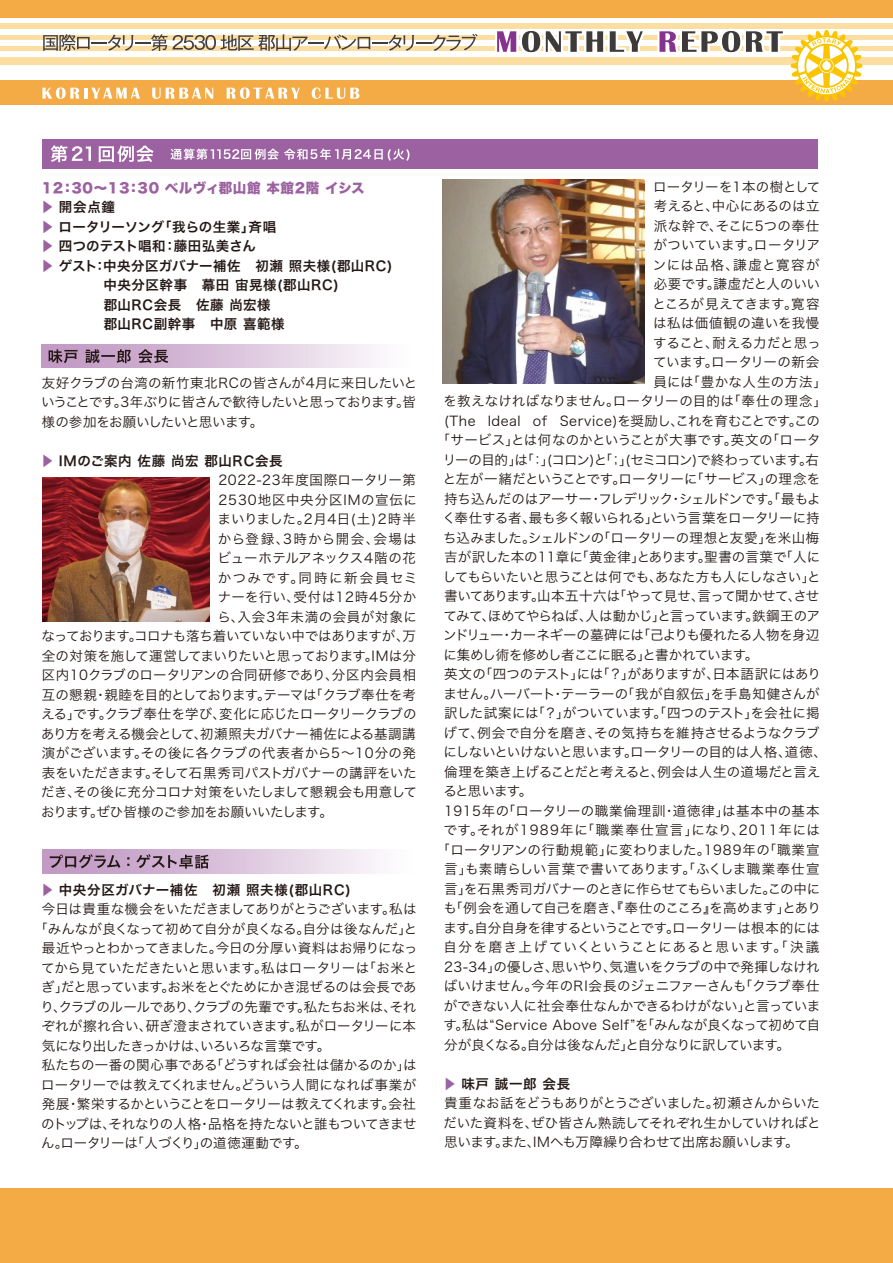
<style>
.page{position:relative;width:893px;height:1263px;background:#fff}
.page>*{position:absolute;margin:0;border:0;box-sizing:border-box;transform-origin:0 0}
.t1{font:13.5px/19.5px "Hira Kaku Pro W3";letter-spacing:-.01em;color:#231815;text-align:justify}
.t2{font:13.5px "Hira Kaku Pro W3";letter-spacing:-.035em;color:#231815}
.t3{font:13.5px/19.5px "Hira Kaku Pro W6";letter-spacing:.04em;color:#231815}
.t4{font:13.5px "Hira Kaku Pro W3";letter-spacing:-.03em;color:#231815}
.t5{font:13.5px "Hira Kaku Pro W3";letter-spacing:.02em;color:#231815}
.t6{font:13.5px "Hira Kaku Pro W3";letter-spacing:.01em;color:#231815}
.t7{font:13.5px "Hira Kaku Pro W3";letter-spacing:.025em;color:#231815}
.t8{font:13.5px "Hira Kaku Pro W3";letter-spacing:-.05em;color:#231815}
.t9{font:13.5px "Hira Kaku Pro W3";letter-spacing:-.065em;color:#231815}
.t10{font:13.5px "Hira Kaku Pro W3";letter-spacing:.015em;color:#231815}
.t11{font:13.5px "Hira Kaku Pro W3";letter-spacing:-.045em;color:#231815}
.t12{font:13.5px "Hira Kaku Pro W3";letter-spacing:.08em;color:#231815}
.t13{font:13.5px "Hira Kaku Pro W3";letter-spacing:.035em;color:#231815}
.t14{font:13.5px "Hira Kaku Pro W3";letter-spacing:.03em;color:#231815}
.t15{font:13.5px "Hira Kaku Pro W3";letter-spacing:.04em;color:#231815}
.t16{font:13.5px "Hira Kaku Pro W3";letter-spacing:.065em;color:#231815}
.t17{font:13.5px "Hira Kaku Pro W3";letter-spacing:-.04em;color:#231815}
.t18{font:13.5px "Hira Kaku Pro W3";letter-spacing:.075em;color:#231815}
.t19{font:13.5px "Hira Kaku Std W8";letter-spacing:.05em;color:#9b61a0}
.t20{font:13.5px "Hira Kaku Pro W3";letter-spacing:.05em;color:#231815}
.t21{font:13.5px "Hira Kaku Pro W3";letter-spacing:.105em;color:#231815}
.t22{font:13.5px "Hira Kaku Pro W3";letter-spacing:.09em;color:#231815}
.s1{color:#9b61a0}
</style>
<div class="page">
<div style="left:0;top:1188px;width:893px;height:75px;background:#f5ab45"></div>
<div style="left:0;top:0;width:893px;height:64px;background:#fcdea2"></div>
<div style="left:0;top:18px;width:893px;height:5px;background:#fff"></div>
<div style="left:0;top:29px;width:893px;height:5px;background:#fff"></div>
<div style="left:0;top:41px;width:893px;height:5px;background:#fff"></div>
<div style="left:0;top:52px;width:893px;height:5px;background:#fff"></div>
<div style="left:0;top:81px;width:893px;height:24px;background:#f5ab45"></div>
<svg style="left:43px;top:34px;width:435px;height:17px"></svg>
<div style="left:0;top:0;width:893px;height:18px;background:#f5ab45"></div>
<svg style="left:495px;top:31px;width:150px;height:22px"></svg>
<svg style="left:657px;top:31px;width:128px;height:22px"></svg>
<svg style="left:42px;top:87px;width:98px;height:12px"></svg>
<svg style="left:152px;top:88px;width:61px;height:11px"></svg>
<svg style="left:227px;top:87px;width:73px;height:12px"></svg>
<svg style="left:312px;top:87px;width:47px;height:12px"></svg>
<svg style="left:791px;top:30px;width:71px;height:72px"></svg>
<div style="left:42px;top:345px;width:374px;height:23px;background:linear-gradient(to right,#bb8fbd,#fefdfe)"></div>
<svg style="left:49px;top:349px;width:29px;height:14px"></svg>
<svg style="left:85px;top:349px;width:46px;height:14px"></svg>
<svg style="left:138px;top:349px;width:30px;height:14px"></svg>
<div style="left:42px;top:139px;width:775px;height:30px;background:#9b61a0"></div>
<svg style="left:51px;top:145px;width:40px;height:17px"></svg>
<svg style="left:99px;top:145px;width:55px;height:17px"></svg>
<svg style="left:171px;top:148px;width:238px;height:13px"></svg>
<div style="left:43px;top:850px;width:374px;height:23px;background:linear-gradient(to right,#bc8fbe,#fefdfe)"></div>
<svg style="left:50px;top:854px;width:70px;height:14px"></svg>
<svg style="left:127px;top:857px;width:2px;height:9px"></svg>
<svg style="left:136px;top:854px;width:73px;height:15px"></svg>
<img style="left:42px;top:477px;width:167px;height:145px">
<img style="left:443px;top:180px;width:202px;height:204px">
<p class="t19" style="left:42px;top:180px;width:324px">12：30～13：30 ベルヴィ郡山館 本館2階 イシス</p>
<p class="t3" style="left:41px;top:197px;width:353px"><span class="s1">▶</span> 開会点鐘<br><span class="s1">▶</span> ロータリーソング「我らの生業」斉唱<br><span class="s1">▶</span> 四つのテスト唱和：藤田弘美さん<br><span class="s1">▶</span> ゲスト：中央分区ガバナー補佐　初瀬 照夫様(郡山RC)　　　　 中央分区幹事　幕田 宙晃様(郡山RC)<br>　　　　 郡山RC会長　佐藤 尚宏様<br>　　　　 郡山RC副幹事　中原 喜範様</p>
<p class="t1" style="left:41px;top:372px;width:378px">友好クラブの台湾の新竹東北RCの皆さんが4月に来日したいということです。3年ぶりに皆さんで歓待したいと思っております。皆様の参加をお願いしたいと思います。</p>
<p class="t3" style="left:41px;top:450px;width:243px"><span class="s1">▶</span> IMのご案内 佐藤 尚宏 郡山RC会長</p>
<p class="t20" style="left:218px;top:468px;width:199px">2022-23年度国際ロータリー第</p>
<p class="t16" style="left:218px;top:487px;width:200px">2530地区中央分区IMの宣伝に</p>
<p class="t6" style="left:218px;top:507px;width:200px">まいりました。2月4日(土)2時半</p>
<p class="t12" style="left:218px;top:526px;width:200px">から登録、3時から開会、会場は</p>
<p class="t1" style="left:217px;top:547px;width:200px">ビューホテルアネックス4階の花</p>
<p class="t21" style="left:218px;top:565px;width:201px">かつみです。同時に新会員セミ</p>
<p class="t13" style="left:218px;top:585px;width:200px">ナーを行い、受付は12時45分か</p>
<p class="t16" style="left:217px;top:604px;width:201px">ら、入会3年未満の会員が対象に</p>
<p class="t11" style="left:41px;top:624px;width:376px">なっております。コロナも落ち着いていない中ではありますが、万</p>
<p class="t2" style="left:42px;top:643px;width:376px">全の対策を施して運営してまいりたいと思っております。IMは分</p>
<p class="t5" style="left:42px;top:663px;width:376px">区内10クラブのロータリアンの合同研修であり、分区内会員相</p>
<p class="t4" style="left:42px;top:682px;width:376px">互の懇親・親睦を目的としております。テーマは「クラブ奉仕を考</p>
<p class="t1" style="left:41px;top:703px;width:377px">える」です。クラブ奉仕を学び、変化に応じたロータリークラブの</p>
<p class="t1" style="left:41px;top:723px;width:376px">あり方を考える機会として、初瀬照夫ガバナー補佐による基調講</p>
<p class="t5" style="left:42px;top:741px;width:376px">演がございます。その後に各クラブの代表者から5～10分の発</p>
<p class="t1" style="left:42px;top:762px;width:376px">表をいただきます。そして石黒秀司パストガバナーの講評をいた</p>
<p class="t1" style="left:41px;top:781px;width:377px">だき、その後に充分コロナ対策をいたしまして懇親会も用意して</p>
<p class="t2" style="left:41px;top:799px;width:293px">おります。ぜひ皆様のご参加をお願いいたします。</p>
<p class="t3" style="left:41px;top:879px;width:312px"><span class="s1">▶</span> 中央分区ガバナー補佐　初瀬 照夫様(郡山RC)</p>
<p class="t4" style="left:42px;top:897px;width:376px">今日は貴重な機会をいただきましてありがとうございます。私は</p>
<p class="t1" style="left:34px;top:918px;width:385px">「みんなが良くなって初めて自分が良くなる。自分は後なんだ」と</p>
<p class="t2" style="left:42px;top:936px;width:377px">最近やっとわかってきました。今日の分厚い資料はお帰りになっ</p>
<p class="t1" style="left:41px;top:957px;width:378px">てから見ていただきたいと思います。私はロータリーは「お米と</p>
<p class="t4" style="left:41px;top:975px;width:377px">ぎ」だと思っています。お米をとぐためにかき混ぜるのは会長であ</p>
<p class="t1" style="left:40px;top:996px;width:377px">り、クラブのルールであり、クラブの先輩です。私たちお米は、それ</p>
<p class="t1" style="left:41px;top:1015px;width:376px">ぞれが擦れ合い、研ぎ澄まされていきます。私がロータリーに本</p>
<p class="t9" style="left:42px;top:1033px;width:290px">気になり出したきっかけは、いろいろな言葉です。</p>
<p class="t6" style="left:42px;top:1053px;width:376px">私たちの一番の関心事である「どうすれば会社は儲かるのか」は</p>
<p class="t1" style="left:41px;top:1074px;width:377px">ロータリーでは教えてくれません。どういう人間になれば事業が</p>
<p class="t8" style="left:42px;top:1092px;width:376px">発展・繁栄するかということをロータリーは教えてくれます。会社</p>
<p class="t17" style="left:41px;top:1111px;width:377px">のトップは、それなりの人格・品格を持たないと誰もついてきませ</p>
<p class="t1" style="left:41px;top:1132px;width:268px">ん。ロータリーは「人づくり」の道徳運動です。</p>
<p class="t1" style="left:653px;top:176px;width:169px">ロータリーを1本の樹として</p>
<p class="t1" style="left:654px;top:195px;width:167px">考えると、中心にあるのは立</p>
<p class="t7" style="left:654px;top:214px;width:167px">派な幹で、そこに5つの奉仕</p>
<p class="t1" style="left:653px;top:234px;width:168px">がついています。ロータリア</p>
<p class="t22" style="left:653px;top:253px;width:168px">ンには品格、謙虚と寛容が</p>
<p class="t1" style="left:654px;top:273px;width:168px">必要です。謙虚だと人のいい</p>
<p class="t1" style="left:652px;top:293px;width:169px">ところが見えてきます。寛容</p>
<p class="t7" style="left:653px;top:311px;width:168px">は私は価値観の違いを我慢</p>
<p class="t1" style="left:653px;top:332px;width:169px">すること、耐える力だと思っ</p>
<p class="t1" style="left:653px;top:351px;width:168px">ています。ロータリーの新会</p>
<p class="t14" style="left:653px;top:370px;width:175px">員には「豊かな人生の方法」</p>
<p class="t5" style="left:444px;top:389px;width:385px">を教えなければなりません。ロータリーの目的は「奉仕の理念」</p>
<p class="t15" style="left:444px;top:409px;width:377px">(The Ideal of Service)を奨励し、これを育むことです。この</p>
<p class="t10" style="left:436px;top:428px;width:386px">「サービス」とは何なのかということが大事です。英文の「ロータ</p>
<p class="t9" style="left:443px;top:448px;width:378px">リーの目的」は「：」(コロン)と「；」(セミコロン)で終わっています。右</p>
<p class="t1" style="left:443px;top:468px;width:379px">と左が一緒だということです。ロータリーに「サービス」の理念を</p>
<p class="t2" style="left:444px;top:487px;width:378px">持ち込んだのはアーサー・フレデリック・シェルドンです。「最もよ</p>
<p class="t2" style="left:443px;top:506px;width:378px">く奉仕する者、最も多く報いられる」という言葉をロータリーに持</p>
<p class="t4" style="left:443px;top:525px;width:378px">ち込みました。シェルドンの「ロータリーの理想と友愛」を米山梅</p>
<p class="t1" style="left:444px;top:546px;width:378px">吉が訳した本の11章に「黄金律」とあります。聖書の言葉で「人に</p>
<p class="t1" style="left:443px;top:566px;width:379px">してもらいたいと思うことは何でも、あなた方も人にしなさい」と</p>
<p class="t2" style="left:444px;top:584px;width:377px">書いてあります。山本五十六は「やって見せ、言って聞かせて、させ</p>
<p class="t8" style="left:443px;top:603px;width:378px">てみて、ほめてやらねば、人は動かじ」と言っています。鉄鋼王のア</p>
<p class="t1" style="left:443px;top:624px;width:378px">ンドリュー・カーネギーの墓碑には「己よりも優れたる人物を身辺</p>
<p class="t2" style="left:444px;top:642px;width:316px">に集めし術を修めし者ここに眠る」と書かれています。</p>
<p class="t1" style="left:444px;top:663px;width:378px">英文の「四つのテスト」には「？」がありますが、日本語訳にはあり</p>
<p class="t1" style="left:443px;top:683px;width:378px">ません。ハーバート・テーラーの「我が自叙伝」を手島知健さんが</p>
<p class="t1" style="left:444px;top:702px;width:377px">訳した試案には「？」がついています。「四つのテスト」を会社に掲</p>
<p class="t6" style="left:444px;top:720px;width:377px">げて、例会で自分を磨き、その気持ちを維持させるようなクラブ</p>
<p class="t1" style="left:444px;top:741px;width:385px">にしないといけないと思います。ロータリーの目的は人格、道徳、</p>
<p class="t1" style="left:444px;top:761px;width:378px">倫理を築き上げることだと考えると、例会は人生の道場だと言え</p>
<p class="t1" style="left:443px;top:780px;width:91px">ると思います。</p>
<p class="t13" style="left:444px;top:798px;width:377px">1915年の「ロータリーの職業倫理訓・道徳律」は基本中の基本</p>
<p class="t12" style="left:443px;top:818px;width:378px">です。それが1989年に「職業奉仕宣言」になり、2011年には</p>
<p class="t14" style="left:437px;top:837px;width:384px">「ロータリアンの行動規範」に変わりました。1989年の「職業宣</p>
<p class="t10" style="left:444px;top:857px;width:377px">言」も素晴らしい言葉で書いてあります。「ふくしま職業奉仕宣</p>
<p class="t2" style="left:444px;top:876px;width:378px">言」を石黒秀司ガバナーのときに作らせてもらいました。この中に</p>
<p class="t1" style="left:443px;top:897px;width:379px">も「例会を通して自己を磨き、『奉仕のこころ』を高めます」とあり</p>
<p class="t1" style="left:443px;top:917px;width:378px">ます。自分自身を律するということです。ロータリーは根本的には</p>
<p class="t18" style="left:443px;top:935px;width:378px">自分を磨き上げていくということにあると思います。「決議</p>
<p class="t4" style="left:444px;top:954px;width:377px">23-34」の優しさ、思いやり、気遣いをクラブの中で発揮しなけれ</p>
<p class="t1" style="left:444px;top:975px;width:377px">ばいけません。今年のRI会長のジェニファーさんも「クラブ奉仕</p>
<p class="t1" style="left:444px;top:995px;width:378px">ができない人に社会奉仕なんかできるわけがない」と言っていま</p>
<p class="t7" style="left:444px;top:1013px;width:378px">す。私は“Service Above Self”を「みんなが良くなって初めて自</p>
<p class="t11" style="left:444px;top:1032px;width:347px">分が良くなる。自分は後なんだ」と自分なりに訳しています。</p>
<p class="t3" style="left:443px;top:1073px;width:129px"><span class="s1">▶</span> 味戸 誠一郎 会長</p>
<p class="t1" style="left:444px;top:1092px;width:379px">貴重なお話をどうもありがとうございました。初瀬さんからいただいた資料を、ぜひ皆さん熟読してそれぞれ生かしていければと思います。また、IMへも万障繰り合わせて出席お願いします。</p>
</div>
